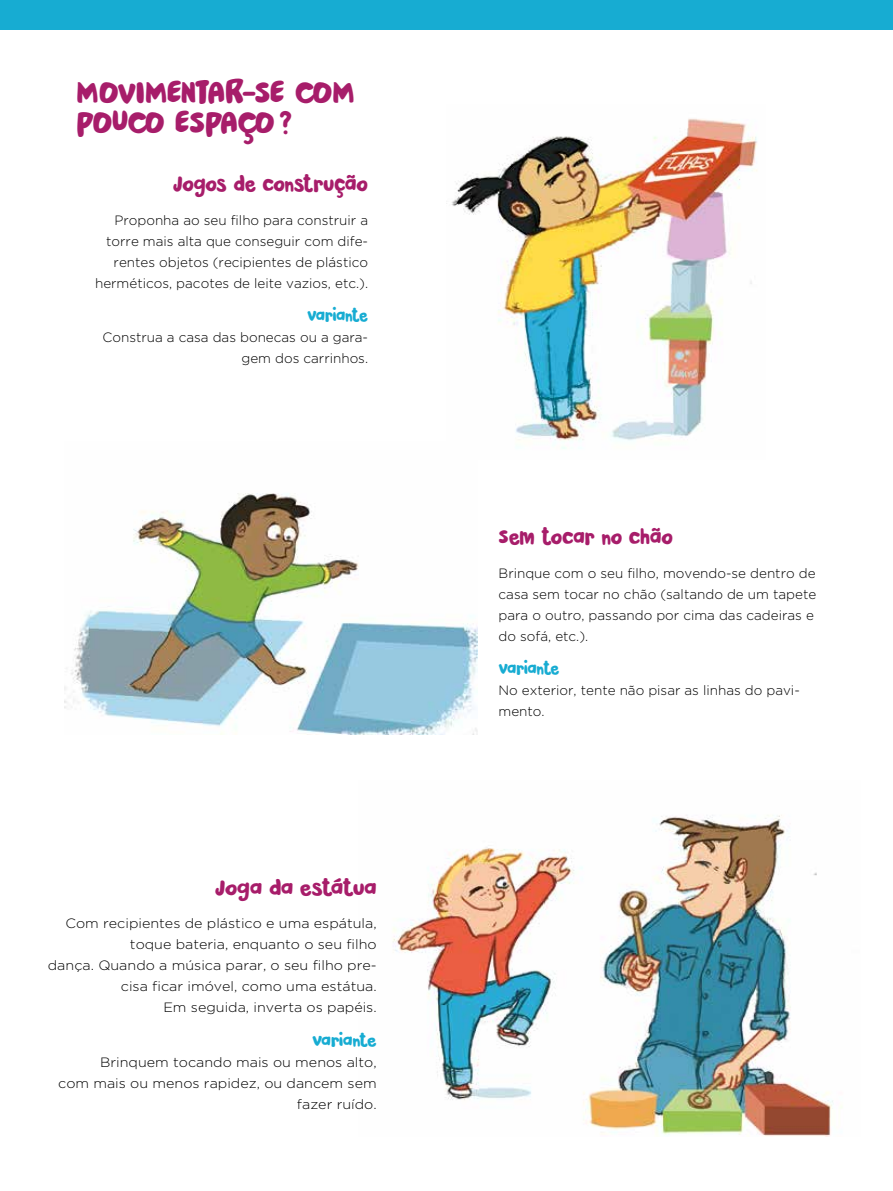
<style>
.page{position:relative;width:893px;height:1191px;background:#fff}
.page>*{position:absolute;margin:0;border:0;box-sizing:border-box;transform-origin:0 0}
.t1{font:33px/30px "Pardesi";letter-spacing:-.03em;color:#a71d6a}
.t2{font:21px "Pardesi";letter-spacing:-.03em;color:#a71d6a}
.t3{font:21px "Pardesi";letter-spacing:-.03em;color:#a71d6a;scale:1.06 1}
.t4{font:16.5px "Pardesi";letter-spacing:-.05em;color:#17acd2}
.t5{font:16.5px "Pardesi";letter-spacing:-.05em;color:#17acd2;scale:1.06 1}
.t6{font:300 13.5px/21px "Gotham";color:#000;text-align:right}
.t7{font:300 13.5px/21px "Gotham";color:#000;text-align:right;scale:1.06 1}
</style>
<div class="page">
<div style="left:0;top:0;width:893px;height:30px;background:#17acd2"></div>
<img style="left:446px;top:118px;width:311px;height:331px">
<img style="left:393px;top:815px;width:449px;height:321px">
<img style="left:65px;top:441px;width:412px;height:293px">
<h1 class="t1" style="left:77px;top:77px;width:280px">MOVIMENTAR-SE COM<br>POUCO ESPAÇO ?</h1>
<h2 class="t2" style="left:173px;top:168px;width:197px">JOGOS DE CONSTRUÇÃO</h2>
<p class="t6" style="left:95px;top:209px;width:275px">Proponha ao seu filho para construir a torre mais alta que conseguir com dife&shy;rentes objetos (recipientes de plástico herméticos, pacotes de leite vazios, etc.).</p>
<p class="t4" style="left:307px;top:303px;width:62px">VARIANTE</p>
<p class="t6" style="left:102px;top:327px;width:267px">Construa a casa das bonecas ou a gara&shy;gem dos carrinhos.</p>
<h2 class="t3" style="left:215px;top:872px;width:154px">JOGA DA ESTÁTUA</h2>
<p class="t7" style="left:48px;top:913px;width:312px">Com recipientes de plástico e uma espátula, toque bateria, enquanto o seu filho<br>dança. Quando a música parar, o seu filho pre&shy;cisa ficar imóvel, como uma estátua.<br>Em seguida, inverta os papéis.</p>
<p class="t5" style="left:312px;top:1028px;width:63px">VARIANTE</p>
<p class="t7" style="left:58px;top:1051px;width:302px">Brinquem tocando mais ou menos alto,<br>com mais ou menos rapidez, ou dancem sem fazer ruído.</p>
<h2 class="t2" style="left:499px;top:521px;width:176px">SEM TOCAR NO CHÃO</h2>
<p class="t6" style="left:499px;top:562px;width:319px;text-align:left">Brinque com o seu filho, movendo-se dentro de casa sem tocar no chão (saltando de um tapete para o outro, passando por cima das cadeiras e do sofá, etc.).</p>
<p class="t4" style="left:499px;top:656px;width:62px">VARIANTE</p>
<p class="t6" style="left:499px;top:680px;width:303px;text-align:left">No exterior, tente não pisar as linhas do pavi&shy;mento.</p>
</div>
